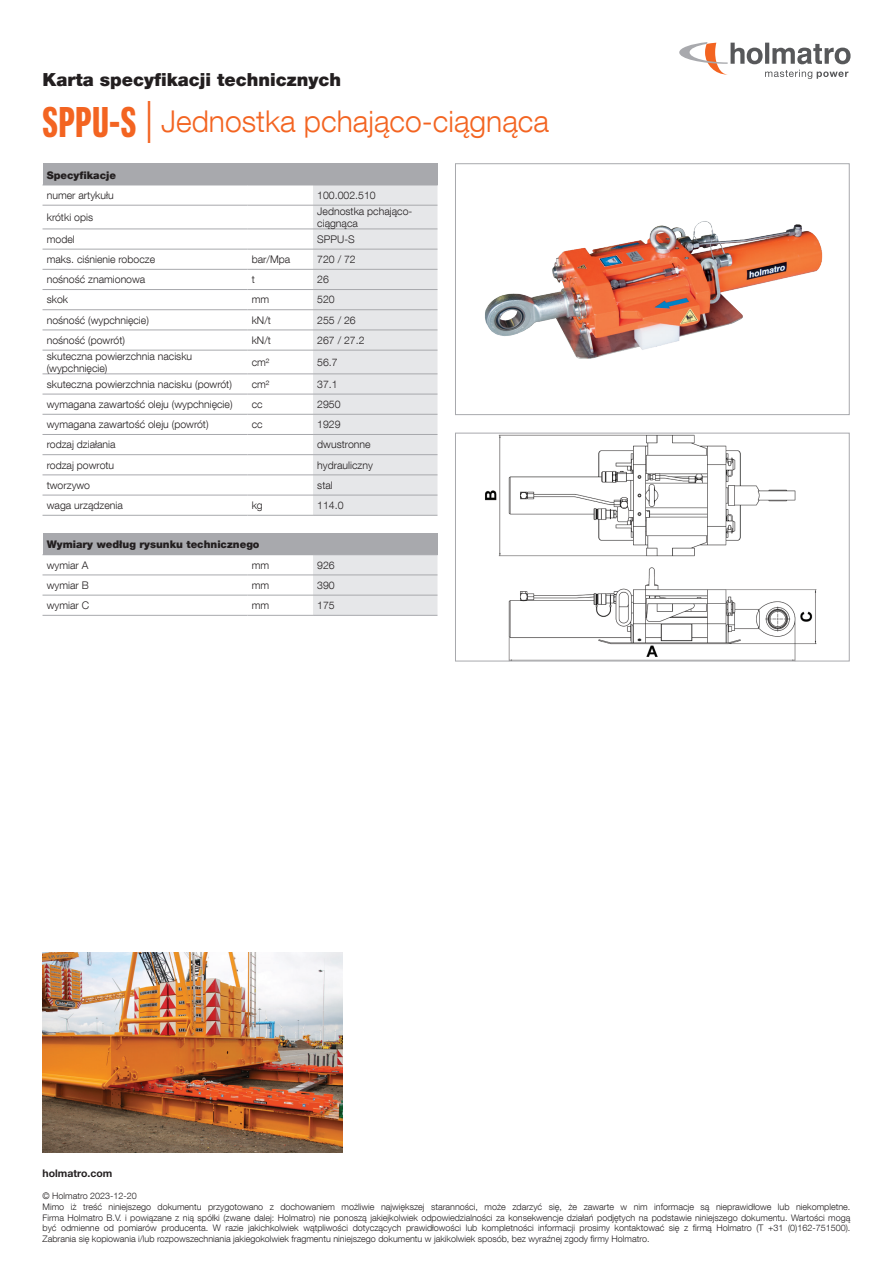
<style>
.page{position:relative;width:893px;height:1263px;background:#fff}
.page>*{position:absolute;margin:0;border:0;box-sizing:border-box;transform-origin:0 0}
.t1{font:300 30px "Helvetica Neue LT Com";color:#f36421}
.t2{font:900 18px "Helvetica Neue LT Com";color:#231f20}
.t3{font:300 10.5px/12px "Helvetica Neue LT Com";color:#231f20}
.t4{font:900 10.5px "Helvetica Neue LT Com";color:#231f20}
.t5{font:700 10.5px "Helvetica Neue LT Std";color:#231f20}
.t6{font:300 9px/10.8px "Helvetica Neue LT Com";color:#231f20}
.s1{font-family:"Neue Helvetica Pro 79 Cm";font-weight:700;font-size:42px}
.s2{font-family:"Helvetica Neue LT Std";font-size:42px}
</style>
<div class="page">
<svg style="left:679px;top:42px;width:171px;height:37px"></svg>
<div style="left:43px;top:164px;width:394px;height:21px;background:#a8a9ad"></div>
<svg style="left:313px;top:164px;width:125px;height:351px;background:#e1e2e4"></svg>
<hr style="left:43px;top:185px;width:204px;height:1px;background:#a8a9ad">
<hr style="left:247px;top:185px;width:66px;height:1px;background:#a8a9ad">
<hr style="left:313px;top:185px;width:125px;height:1px;background:#a8a9ad">
<hr style="left:43px;top:205px;width:204px;height:1px;background:#a8a9ad">
<hr style="left:247px;top:205px;width:66px;height:1px;background:#a8a9ad">
<hr style="left:313px;top:205px;width:124px;height:1px;background:#a8a9ad">
<hr style="left:43px;top:229px;width:204px;height:1px;background:#a8a9ad">
<hr style="left:247px;top:229px;width:66px;height:1px;background:#a8a9ad">
<hr style="left:313px;top:229px;width:124px;height:1px;background:#a8a9ad">
<hr style="left:43px;top:249px;width:204px;height:1px;background:#a8a9ad">
<hr style="left:247px;top:249px;width:66px;height:1px;background:#a8a9ad">
<hr style="left:313px;top:249px;width:124px;height:1px;background:#a8a9ad">
<hr style="left:43px;top:269px;width:204px;height:1px;background:#a8a9ad">
<hr style="left:247px;top:269px;width:66px;height:1px;background:#a8a9ad">
<hr style="left:313px;top:269px;width:124px;height:1px;background:#a8a9ad">
<hr style="left:43px;top:289px;width:204px;height:1px;background:#a8a9ad">
<hr style="left:247px;top:289px;width:66px;height:1px;background:#a8a9ad">
<hr style="left:313px;top:289px;width:124px;height:1px;background:#a8a9ad">
<hr style="left:43px;top:309px;width:204px;height:1px;background:#a8a9ad">
<hr style="left:247px;top:309px;width:66px;height:1px;background:#a8a9ad">
<hr style="left:313px;top:309px;width:124px;height:1px;background:#a8a9ad">
<hr style="left:43px;top:330px;width:204px;height:1px;background:#a8a9ad">
<hr style="left:247px;top:330px;width:66px;height:1px;background:#a8a9ad">
<hr style="left:313px;top:330px;width:124px;height:1px;background:#a8a9ad">
<hr style="left:43px;top:350px;width:204px;height:1px;background:#a8a9ad">
<hr style="left:247px;top:350px;width:66px;height:1px;background:#a8a9ad">
<hr style="left:313px;top:350px;width:124px;height:1px;background:#a8a9ad">
<hr style="left:43px;top:374px;width:204px;height:1px;background:#a8a9ad">
<hr style="left:247px;top:374px;width:66px;height:1px;background:#a8a9ad">
<hr style="left:313px;top:374px;width:124px;height:1px;background:#a8a9ad">
<hr style="left:43px;top:394px;width:204px;height:1px;background:#a8a9ad">
<hr style="left:247px;top:394px;width:66px;height:1px;background:#a8a9ad">
<hr style="left:313px;top:394px;width:124px;height:1px;background:#a8a9ad">
<hr style="left:43px;top:414px;width:204px;height:1px;background:#a8a9ad">
<hr style="left:247px;top:414px;width:66px;height:1px;background:#a8a9ad">
<hr style="left:313px;top:414px;width:124px;height:1px;background:#a8a9ad">
<hr style="left:43px;top:434px;width:204px;height:1px;background:#a8a9ad">
<hr style="left:247px;top:434px;width:66px;height:1px;background:#a8a9ad">
<hr style="left:313px;top:434px;width:124px;height:1px;background:#a8a9ad">
<hr style="left:43px;top:454px;width:204px;height:1px;background:#a8a9ad">
<hr style="left:247px;top:454px;width:66px;height:1px;background:#a8a9ad">
<hr style="left:313px;top:454px;width:124px;height:1px;background:#a8a9ad">
<hr style="left:43px;top:475px;width:204px;height:1px;background:#a8a9ad">
<hr style="left:247px;top:475px;width:66px;height:1px;background:#a8a9ad">
<hr style="left:313px;top:475px;width:124px;height:1px;background:#a8a9ad">
<hr style="left:43px;top:515px;width:204px;height:1px;background:#a8a9ad">
<hr style="left:43px;top:495px;width:204px;height:1px;background:#a8a9ad">
<hr style="left:247px;top:515px;width:66px;height:1px;background:#a8a9ad">
<hr style="left:247px;top:495px;width:66px;height:1px;background:#a8a9ad">
<hr style="left:313px;top:515px;width:124px;height:1px;background:#a8a9ad">
<hr style="left:313px;top:495px;width:124px;height:1px;background:#a8a9ad">
<div style="left:43px;top:533px;width:394px;height:22px;background:#a8a9ad"></div>
<svg style="left:313px;top:533px;width:125px;height:82px"></svg>
<hr style="left:313px;top:554px;width:125px;height:1px;background:#a8a9ad">
<hr style="left:43px;top:575px;width:204px;height:1px;background:#a8a9ad">
<hr style="left:247px;top:575px;width:66px;height:1px;background:#a8a9ad">
<hr style="left:313px;top:575px;width:124px;height:1px;background:#a8a9ad">
<hr style="left:43px;top:615px;width:204px;height:1px;background:#a8a9ad">
<hr style="left:43px;top:595px;width:204px;height:1px;background:#a8a9ad">
<hr style="left:247px;top:615px;width:66px;height:1px;background:#a8a9ad">
<hr style="left:247px;top:595px;width:66px;height:1px;background:#a8a9ad">
<hr style="left:313px;top:615px;width:124px;height:1px;background:#a8a9ad">
<hr style="left:313px;top:595px;width:124px;height:1px;background:#a8a9ad">
<img style="left:43px;top:952px;width:299px;height:200px">
<img style="left:485px;top:435px;width:332px;height:224px">
<div style="left:455px;top:433px;width:394px;height:228px;border:1px solid #a8a9ad"></div>
<img style="left:485px;top:221px;width:338px;height:138px">
<div style="left:455px;top:164px;width:394px;height:251px;border:1px solid #a8a9ad"></div>
<h2 class="t2" style="left:43px;top:68px;width:300px">Karta specyfikacji technicznych</h2>
<h1 class="t1" style="left:43px;top:103px;width:508px"><span class="s1">SPPU-S</span> <span class="s2">|</span> Jednostka pchająco-ciągnąca</h1>
<p class="t4" style="left:47px;top:169px;width:71px">Specyfikacje</p>
<p class="t3" style="left:47px;top:189px;width:68px">numer artykułu</p>
<p class="t3" style="left:317px;top:189px;width:60px">100.002.510</p>
<p class="t3" style="left:47px;top:211px;width:48px">krótki opis</p>
<p class="t3" style="left:317px;top:205px;width:97px">Jednostka pchająco&shy;ciągnąca</p>
<p class="t3" style="left:47px;top:233px;width:30px">model</p>
<p class="t3" style="left:317px;top:233px;width:39px">SPPU-S</p>
<p class="t3" style="left:47px;top:253px;width:110px">maks. ciśnienie robocze</p>
<p class="t3" style="left:252px;top:253px;width:40px">bar/Mpa</p>
<p class="t3" style="left:317px;top:253px;width:40px">720 / 72</p>
<p class="t3" style="left:47px;top:273px;width:100px">nośność znamionowa</p>
<p class="t3" style="left:252px;top:273px;width:5px">t</p>
<p class="t3" style="left:317px;top:273px;width:13px">26</p>
<p class="t3" style="left:47px;top:293px;width:23px">skok</p>
<p class="t3" style="left:252px;top:293px;width:19px">mm</p>
<p class="t3" style="left:317px;top:293px;width:19px">520</p>
<p class="t3" style="left:47px;top:314px;width:104px">nośność (wypchnięcie)</p>
<p class="t3" style="left:252px;top:314px;width:21px">kN/t</p>
<p class="t3" style="left:317px;top:314px;width:40px">255 / 26</p>
<p class="t3" style="left:47px;top:334px;width:80px">nośność (powrót)</p>
<p class="t3" style="left:252px;top:334px;width:21px">kN/t</p>
<p class="t3" style="left:317px;top:334px;width:49px">267 / 27.2</p>
<p class="t3" style="left:47px;top:350px;width:147px">skuteczna powierzchnia nacisku (wypchnięcie)</p>
<p class="t3" style="left:252px;top:356px;width:19px">cm²</p>
<p class="t3" style="left:317px;top:356px;width:22px">56.7</p>
<p class="t3" style="left:47px;top:378px;width:187px">skuteczna powierzchnia nacisku (powrót)</p>
<p class="t3" style="left:252px;top:378px;width:19px">cm²</p>
<p class="t3" style="left:317px;top:378px;width:22px">37.1</p>
<p class="t3" style="left:47px;top:398px;width:187px">wymagana zawartość oleju (wypchnięcie)</p>
<p class="t3" style="left:252px;top:398px;width:12px">cc</p>
<p class="t3" style="left:317px;top:398px;width:25px">2950</p>
<p class="t3" style="left:47px;top:418px;width:163px">wymagana zawartość oleju (powrót)</p>
<p class="t3" style="left:252px;top:418px;width:12px">cc</p>
<p class="t3" style="left:317px;top:418px;width:25px">1929</p>
<p class="t3" style="left:47px;top:438px;width:70px">rodzaj działania</p>
<p class="t3" style="left:317px;top:438px;width:55px">dwustronne</p>
<p class="t3" style="left:47px;top:459px;width:69px">rodzaj powrotu</p>
<p class="t3" style="left:317px;top:459px;width:57px">hydrauliczny</p>
<p class="t3" style="left:47px;top:479px;width:45px">tworzywo</p>
<p class="t3" style="left:317px;top:479px;width:17px">stal</p>
<p class="t3" style="left:47px;top:499px;width:78px">waga urządzenia</p>
<p class="t3" style="left:252px;top:499px;width:13px">kg</p>
<p class="t3" style="left:317px;top:499px;width:28px">114.0</p>
<p class="t4" style="left:47px;top:538px;width:214px">Wymiary według rysunku technicznego</p>
<p class="t3" style="left:47px;top:559px;width:43px">wymiar A</p>
<p class="t3" style="left:252px;top:559px;width:19px">mm</p>
<p class="t3" style="left:317px;top:559px;width:19px">926</p>
<p class="t3" style="left:47px;top:579px;width:44px">wymiar B</p>
<p class="t3" style="left:252px;top:579px;width:19px">mm</p>
<p class="t3" style="left:317px;top:579px;width:19px">390</p>
<p class="t3" style="left:47px;top:599px;width:44px">wymiar C</p>
<p class="t3" style="left:252px;top:599px;width:19px">mm</p>
<p class="t3" style="left:317px;top:599px;width:19px">175</p>
<p class="t5" style="left:43px;top:1167px;width:71px">holmatro.com</p>
<p class="t6" style="left:43px;top:1190px;width:809px">© Holmatro 2023-12-20<br>Mimo iż treść niniejszego dokumentu przygotowano z dochowaniem możliwie największej staranności, może zdarzyć się, że zawarte w nim informacje są nieprawidłowe lub niekompletne.<br>Firma Holmatro B.V. i powiązane z nią spółki (zwane dalej: Holmatro) nie ponoszą jakiejkolwiek odpowiedzialności za konsekwencje działań podjętych na podstawie niniejszego dokumentu. Wartości mogą być odmienne od pomiarów producenta. W razie jakichkolwiek wątpliwości dotyczących prawidłowości lub kompletności informacji prosimy kontaktować się z firmą Holmatro (T +31 (0)162-751500).<br>Zabrania się kopiowania i/lub rozpowszechniania jakiegokolwiek fragmentu niniejszego dokumentu w jakikolwiek sposób, bez wyraźnej zgody firmy Holmatro.</p>
</div>
